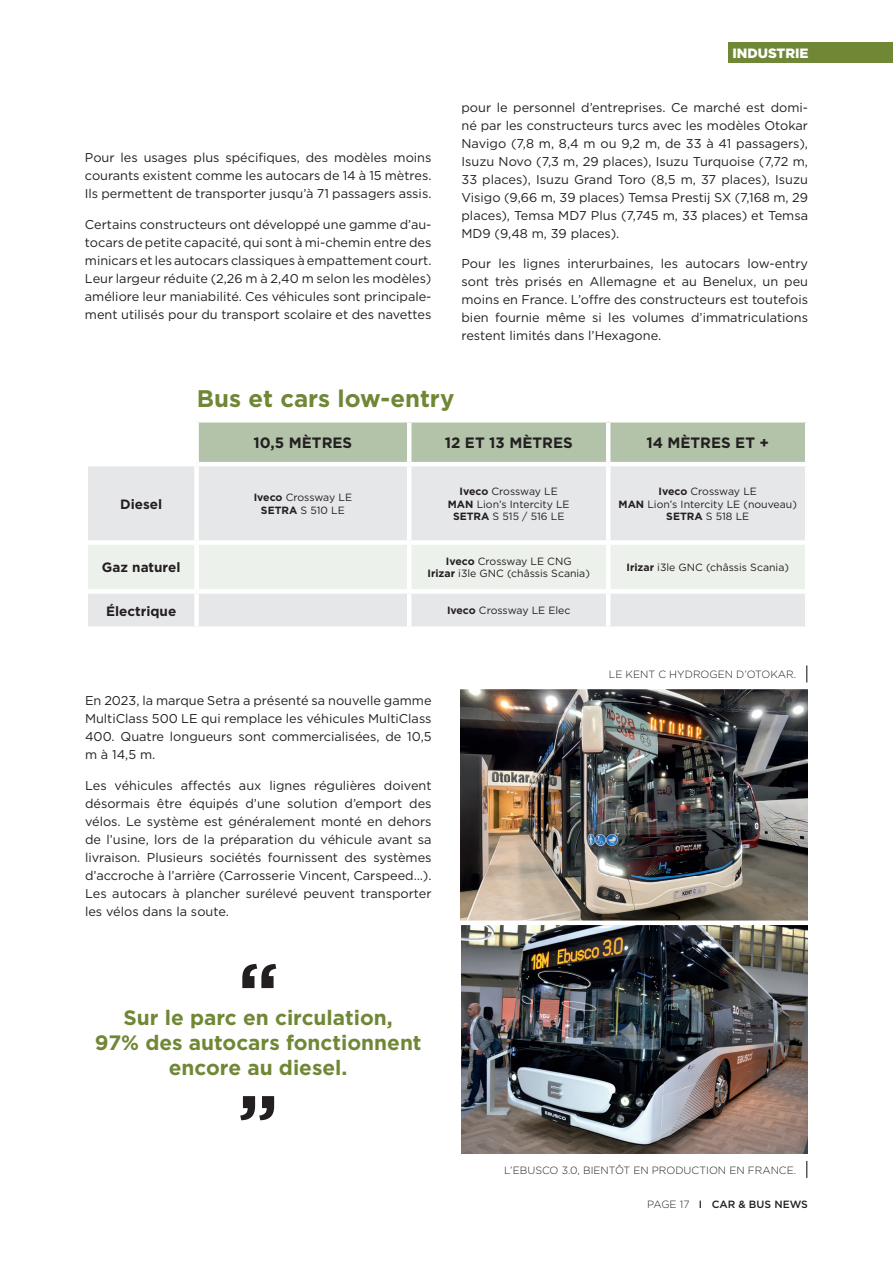
<style>
.page{position:relative;width:893px;height:1263px;background:#fff}
.page>*{position:absolute;margin:0;border:0;box-sizing:border-box;transform-origin:0 0}
.t1{font:700 75px/131.7px "Gotham";color:#231f20}
.t2{font:700 24px "Gotham";color:#708736}
.t3{font:700 20.85px/25px "Gotham";color:#708736;text-align:center}
.t4{font:700 15px "Gotham";color:#231f20}
.t5{font:700 13.5px "Gotham";color:#231f20}
.t6{font:900 13.5px "Gotham";color:#fff}
.t7{font:12.75px/18px "Gotham";color:#231f20;text-align:justify}
.t8{font:10.5px/12.6px "Gotham";color:#231f20;text-align:center}
.t9{font:300 10.5px "Gotham";color:#231f20}
.t10{font:500 10.5px "Gotham";color:#231f20}
.s1{font-weight:700}
.s2{font-weight:300}
</style>
<div class="page">
<div style="left:728px;top:43px;width:165px;height:20px;background:#708736"></div>
<img style="left:461px;top:689px;width:347px;height:464px">
<div style="left:199px;top:422px;width:606px;height:40px;background:#b3c3aa"></div>
<div style="left:88px;top:466px;width:717px;height:160px;background:#e6e7e9"></div>
<div style="left:88px;top:545px;width:717px;height:44px;background:#ecf1eb"></div>
<hr style="left:407px;top:422px;width:4px;height:40px;background:#fff">
<hr style="left:606px;top:422px;width:4px;height:40px;background:#fff">
<div style="left:194px;top:466px;width:5px;height:74px;background:#fff"></div>
<hr style="left:407px;top:466px;width:4px;height:74px;background:#fff">
<hr style="left:606px;top:466px;width:4px;height:74px;background:#fff">
<div style="left:83px;top:540px;width:114px;height:5px;background:#fff"></div>
<div style="left:197px;top:540px;width:212px;height:5px;background:#fff"></div>
<div style="left:194px;top:545px;width:5px;height:44px;background:#fff"></div>
<div style="left:409px;top:540px;width:199px;height:5px;background:#fff"></div>
<hr style="left:407px;top:545px;width:4px;height:44px;background:#fff">
<div style="left:608px;top:540px;width:201px;height:5px;background:#fff"></div>
<hr style="left:606px;top:545px;width:4px;height:44px;background:#fff">
<div style="left:83px;top:589px;width:114px;height:5px;background:#fff"></div>
<div style="left:197px;top:589px;width:212px;height:5px;background:#fff"></div>
<div style="left:194px;top:594px;width:5px;height:32px;background:#fff"></div>
<div style="left:409px;top:589px;width:199px;height:5px;background:#fff"></div>
<hr style="left:407px;top:594px;width:4px;height:32px;background:#fff">
<div style="left:608px;top:589px;width:201px;height:5px;background:#fff"></div>
<hr style="left:606px;top:594px;width:4px;height:32px;background:#fff">
<div style="left:453px;top:920px;width:406px;height:5px;background:#fff"></div>
<svg style="left:806px;top:1161px;width:1px;height:17px"></svg>
<svg style="left:806px;top:665px;width:1px;height:17px"></svg>
<p class="t7" style="left:85px;top:148px;width:348px">Pour les usages plus spécifiques, des modèles moins courants existent comme les autocars de 14 à 15 mètres.<br>Ils permettent de transporter jusqu’à 71 passagers assis.</p>
<p class="t7" style="left:85px;top:215px;width:348px">Certains constructeurs ont développé une gamme d’au&shy;tocars de petite capacité, qui sont à mi-chemin entre des minicars et les autocars classiques à empattement court.<br>Leur largeur réduite (2,26 m à 2,40 m selon les modèles) améliore leur maniabilité. Ces véhicules sont principale&shy;ment utilisés pour du transport scolaire et des navettes</p>
<p class="t6" style="left:732px;top:43px;width:78px">INDUSTRIE</p>
<p class="t7" style="left:461px;top:98px;width:348px">pour le personnel d’entreprises. Ce marché est domi&shy;né par les constructeurs turcs avec les modèles Otokar Navigo (7,8 m, 8,4 m ou 9,2 m, de 33 à 41 passagers), Isuzu Novo (7,3 m, 29 places), Isuzu Turquoise (7,72 m, 33 places), Isuzu Grand Toro (8,5 m, 37 places), Isuzu Visigo (9,66 m, 39 places) Temsa Prestij SX (7,168 m, 29 places), Temsa MD7 Plus (7,745 m, 33 places) et Temsa MD9 (9,48 m, 39 places).</p>
<p class="t7" style="left:461px;top:255px;width:348px">Pour les lignes interurbaines, les autocars low-entry sont très prisés en Allemagne et au Benelux, un peu moins en France. L’offre des constructeurs est toutefois bien fournie même si les volumes d’immatriculations restent limités dans l’Hexagone.</p>
<h2 class="t2" style="left:197px;top:383px;width:259px">Bus et cars low-entry</h2>
<p class="t4" style="left:254px;top:433px;width:100px">10,5 MÈTRES</p>
<p class="t4" style="left:445px;top:433px;width:129px">12 ET 13 MÈTRES</p>
<p class="t4" style="left:646px;top:433px;width:124px">14 MÈTRES ET +</p>
<p class="t5" style="left:120px;top:495px;width:44px">Diesel</p>
<p class="t8" style="left:254px;top:491px;width:100px"><span class="s1">Iveco</span> Crossway LE<br><span class="s1">SETRA</span> S 510 LE</p>
<p class="t8" style="left:448px;top:485px;width:123px"><span class="s1">Iveco</span> Crossway LE<br><span class="s1">MAN</span> Lion’s Intercity LE<br><span class="s1">SETRA</span> S 515 / 516 LE</p>
<p class="t8" style="left:619px;top:485px;width:180px"><span class="s1">Iveco</span> Crossway LE<br><span class="s1">MAN</span> Lion’s Intercity LE (nouveau)<br><span class="s1">SETRA</span> S 518 LE</p>
<p class="t5" style="left:102px;top:559px;width:80px">Gaz naturel</p>
<p class="t8" style="left:427px;top:555px;width:164px"><span class="s1">Iveco</span> Crossway LE CNG<br><span class="s1">Irizar</span> i3le GNC (châssis Scania)</p>
<p class="t8" style="left:626px;top:561px;width:164px"><span class="s1">Irizar</span> i3le GNC (châssis Scania)</p>
<p class="t5" style="left:106px;top:602px;width:72px">Électrique</p>
<p class="t8" style="left:447px;top:604px;width:125px"><span class="s1">Iveco</span> Crossway LE Elec</p>
<p class="t7" style="left:85px;top:691px;width:348px">En 2023, la marque Setra a présenté sa nouvelle gamme MultiClass 500 LE qui remplace les véhicules MultiClass 400. Quatre longueurs sont commercialisées, de 10,5 m à 14,5 m.</p>
<p class="t7" style="left:85px;top:776px;width:348px">Les véhicules affectés aux lignes régulières doivent désormais être équipés d’une solution d’emport des vélos. Le système est généralement monté en dehors de l’usine, lors de la préparation du véhicule avant sa livraison. Plusieurs sociétés fournissent des systèmes d’accroche à l’arrière (Carrosserie Vincent, Carspeed…).<br>Les autocars à plancher surélevé peuvent transporter les vélos dans la soute.</p>
<h1 class="t1" style="left:238px;top:924px;width:42px">“ ”</h1>
<h3 class="t3" style="left:95px;top:1005px;width:328px">Sur le parc en circulation,<br>97% des autocars fonctionnent encore au diesel.</h3>
<p class="t9" style="left:609px;top:668px;width:189px">LE KENT C HYDROGEN D’OTOKAR.</p>
<p class="t9" style="left:504px;top:1163px;width:293px">L’EBUSCO 3.0, BIENTÔT EN PRODUCTION EN FRANCE.</p>
<p class="t10" style="left:647px;top:1197px;width:162px"><span class="s2">PAGE 17</span> I CAR &amp; BUS NEWS</p>
</div>
